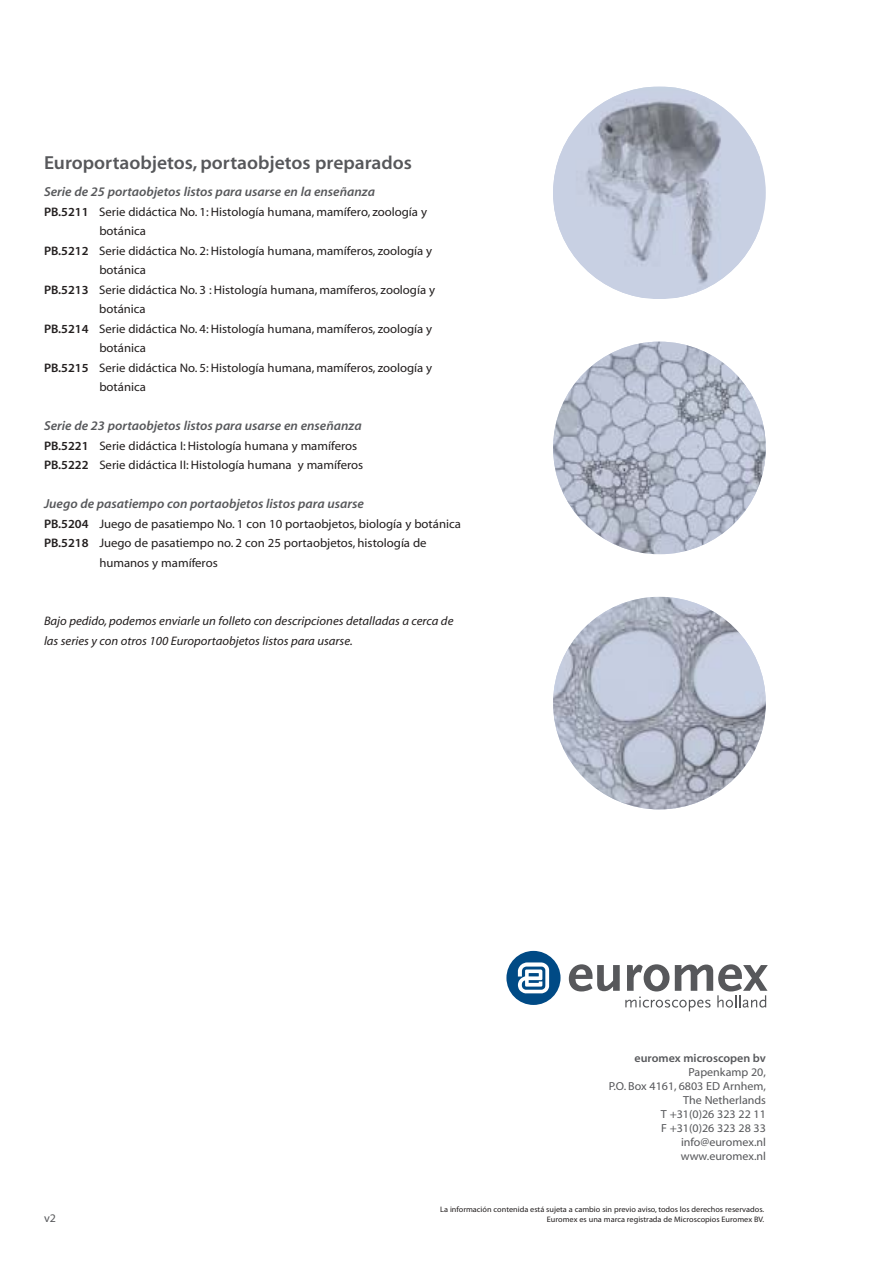
<style>
.page{position:relative;width:893px;height:1263px;background:#fff}
.page>*{position:absolute;margin:0;border:0;box-sizing:border-box;transform-origin:0 0}
.t1{font:18.9px "Myriad MM 565 600";color:#57585b}
.t2{font:13.05px "Myriad MM It 565 600";color:#57585b}
.t3{font:12.3px/19.5px "Myriad MM 406 600";color:#231f1f}
.t4{font:12.3px/19.5px "Myriad MM It 406 600";color:#231f1f}
.t5{font:11.7px/14px "Myriad MM 406 600";color:#57585b;text-align:right}
.t6{font:11.7px "Myriad MM 565 600";color:#57585b}
.t7{font:7.95px/10.5px "Myriad MM 406 600";color:#231f1f;text-align:right;scale:1.04 1}
.s1{font-family:"Myriad MM 565 600"}
</style>
<div class="page">
<img style="left:553px;top:87px;width:206px;height:211px">
<img style="left:553px;top:342px;width:212px;height:212px;border-radius:50%">
<img style="left:553px;top:597px;width:212px;height:212px;border-radius:50%">
<svg style="left:506px;top:951px;width:54px;height:54px"></svg>
<svg style="left:569px;top:964px;width:50px;height:28px"></svg>
<svg style="left:625px;top:964px;width:142px;height:47px"></svg>
<h1 class="t1" style="left:44px;top:156px;width:369px">Europortaobjetos, portaobjetos preparados</h1>
<p class="t2" style="left:44px;top:187px;width:332px">Serie de 25 portaobjetos listos para usarse en la enseñanza</p>
<p class="t3" style="left:44px;top:203px;width:384px"><span class="s1">PB.5211</span> Serie didáctica No. 1: Histología humana, mamífero, zoología y</p>
<p class="t3" style="left:99px;top:222px;width:48px">botánica</p>
<p class="t3" style="left:44px;top:242px;width:390px"><span class="s1">PB.5212</span> Serie didáctica No. 2: Histología humana, mamíferos, zoología y</p>
<p class="t3" style="left:99px;top:261px;width:48px">botánica</p>
<p class="t3" style="left:44px;top:281px;width:392px"><span class="s1">PB.5213</span> Serie didáctica No. 3 : Histología humana, mamíferos, zoología y</p>
<p class="t3" style="left:99px;top:300px;width:48px">botánica</p>
<p class="t3" style="left:44px;top:320px;width:390px"><span class="s1">PB.5214</span> Serie didáctica No. 4: Histología humana, mamíferos, zoología y</p>
<p class="t3" style="left:99px;top:339px;width:48px">botánica</p>
<p class="t3" style="left:44px;top:359px;width:390px"><span class="s1">PB.5215</span> Serie didáctica No. 5: Histología humana, mamíferos, zoología y</p>
<p class="t3" style="left:99px;top:378px;width:48px">botánica</p>
<p class="t2" style="left:44px;top:421px;width:319px">Serie de 23 portaobjetos listos para usarse en enseñanza</p>
<p class="t3" style="left:44px;top:437px;width:321px"><span class="s1">PB.5221</span> Serie didáctica I: Histología humana y mamíferos<br><span class="s1">PB.5222</span> Serie didáctica II: Histología humana y mamíferos</p>
<p class="t2" style="left:44px;top:499px;width:321px">Juego de pasatiempo con portaobjetos listos para usarse</p>
<p class="t3" style="left:44px;top:515px;width:418px"><span class="s1">PB.5204</span> Juego de pasatiempo No. 1 con 10 portaobjetos, biología y botánica</p>
<p class="t3" style="left:44px;top:534px;width:384px"><span class="s1">PB.5218</span> Juego de pasatiempo no. 2 con 25 portaobjetos, histología de</p>
<p class="t3" style="left:99px;top:554px;width:120px">humanos y mamíferos</p>
<p class="t4" style="left:44px;top:612px;width:411px">Bajo pedido, podemos enviarle un folleto con descripciones detalladas a cerca de las series y con otros 100 Europortaobjetos listos para usarse.</p>
<p class="t6" style="left:634px;top:1054px;width:133px">euromex microscopen bv</p>
<p class="t5" style="left:608px;top:1067px;width:159px">Papenkamp 20,<br>P.O. Box 4161, 6803 ED Arnhem,<br>The Netherlands<br>T +31(0)26 323 22 11<br>F +31(0)26 323 28 33 info@euromex.nl www.euromex.nl</p>
<p class="t5" style="left:44px;top:1212px;width:13px">v2</p>
<p class="t7" style="left:440px;top:1205px;width:313px">La información contenida está sujeta a cambio sin previo aviso, todos los derechos reservados.<br>Euromex es una marca registrada de Microscopios Euromex BV.</p>
</div>
